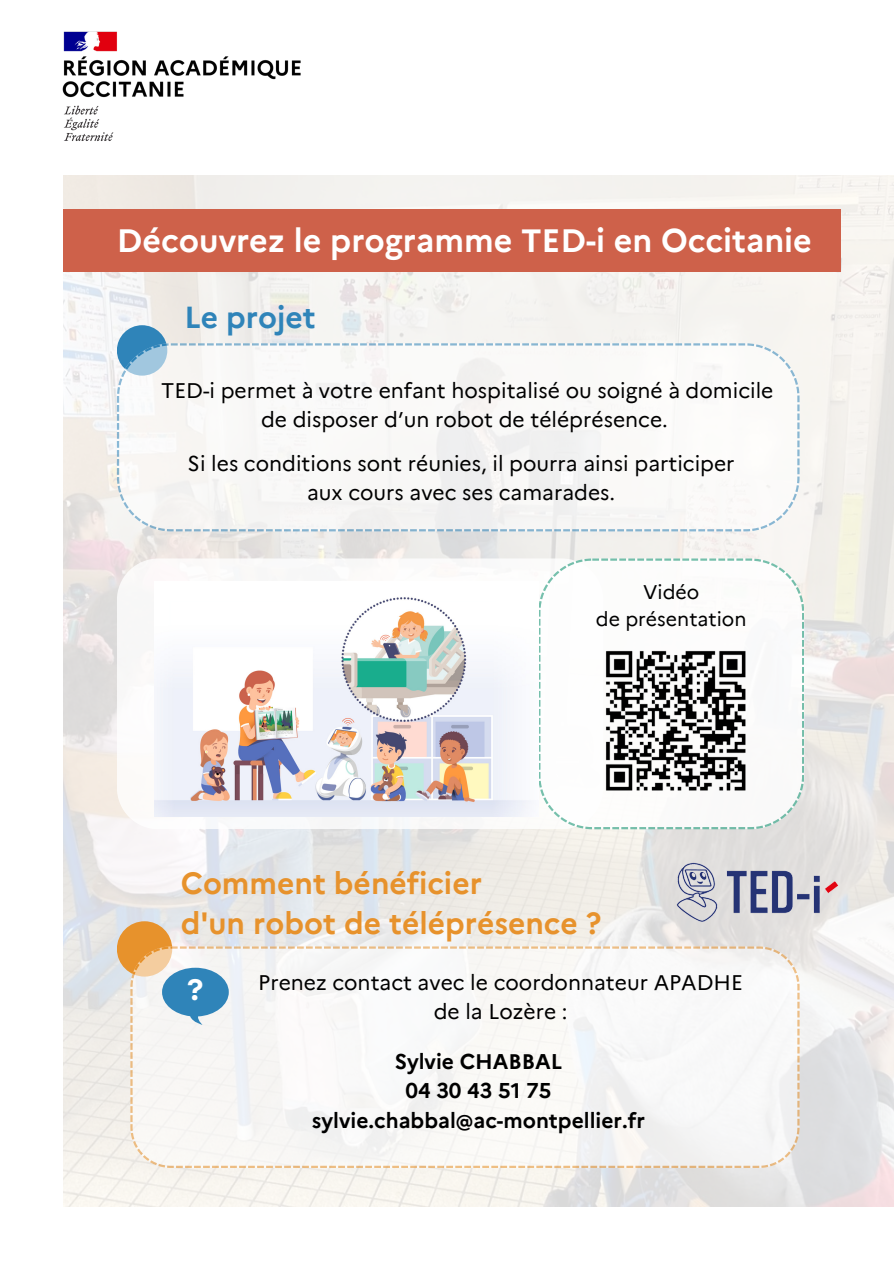
<style>
.page{position:relative;width:894px;height:1264px;background:#fff}
.page>*{position:absolute;margin:0;border:0;box-sizing:border-box;transform-origin:0 0}
.t1{font:700 32.25px "Marianne";color:#fff}
.t2{font:700 30px "Marianne";color:#e7922c}
.t3{font:700 30px "Marianne";color:#2f84b9}
.t4{font:700 29.55px "Garet";color:#fff}
.t5{font:21px/29.2px "Marianne";color:#000;text-align:center}
.t6{font:700 21px "Marianne";color:#000}
.t7{font:19.5px "Marianne";color:#000}
</style>
<div class="page">
<img style="left:62px;top:31px;width:239px;height:110px">
<img style="left:63px;top:176px;width:830px;height:1030px">
<div style="left:117px;top:325px;width:50px;height:50px;background:#2f84b9;border-radius:50%"></div>
<svg style="left:117px;top:343px;width:682px;height:188px"></svg>
<div style="left:117px;top:921px;width:55px;height:55px;background:#e7922c;border-radius:50%"></div>
<svg style="left:130px;top:946px;width:668px;height:221px;fill:#f8f8f6"></svg>
<svg style="left:162px;top:967px;width:66px;height:57px"></svg>
<svg style="left:117px;top:558px;width:421px;height:271px"></svg>
<svg style="left:538px;top:558px;width:265px;height:271px"></svg>
<img style="left:603px;top:648px;width:144px;height:144px">
<img style="left:674px;top:842px;width:166px;height:91px">
<img style="left:154px;top:581px;width:384px;height:235px">
<div style="left:63px;top:209px;width:777px;height:63px;background:#ce614a"></div>
<p class="t1" style="left:117px;top:220px;width:696px">Découvrez le programme TED-i en Occitanie</p>
<p class="t3" style="left:184px;top:299px;width:133px">Le projet</p>
<p class="t5" style="left:161px;top:376px;width:613px">TED-i permet à votre enfant hospitalisé ou soigné à domicile de disposer d’un robot de téléprésence.</p>
<p class="t5" style="left:187px;top:448px;width:548px">Si les conditions sont réunies, il pourra ainsi participer</p>
<p class="t5" style="left:307px;top:478px;width:310px">aux cours avec ses camarades.</p>
<p class="t7" style="left:643px;top:580px;width:58px">Vidéo</p>
<p class="t7" style="left:595px;top:607px;width:152px">de présentation</p>
<p class="t2" style="left:181px;top:865px;width:302px">Comment bénéficier</p>
<p class="t2" style="left:181px;top:904px;width:422px">d'un robot de téléprésence ?</p>
<p class="t4" style="left:187px;top:967px;width:19px">?</p>
<p class="t5" style="left:258px;top:967px;width:486px">Prenez contact avec le coordonnateur APADHE</p>
<p class="t5" style="left:433px;top:996px;width:135px">de la Lozère :</p>
<p class="t6" style="left:394px;top:1048px;width:169px">Sylvie CHABBAL</p>
<p class="t6" style="left:405px;top:1078px;width:147px">04 30 43 51 75</p>
<p class="t6" style="left:312px;top:1107px;width:334px">sylvie.chabbal@ac-montpellier.fr</p>
</div>
